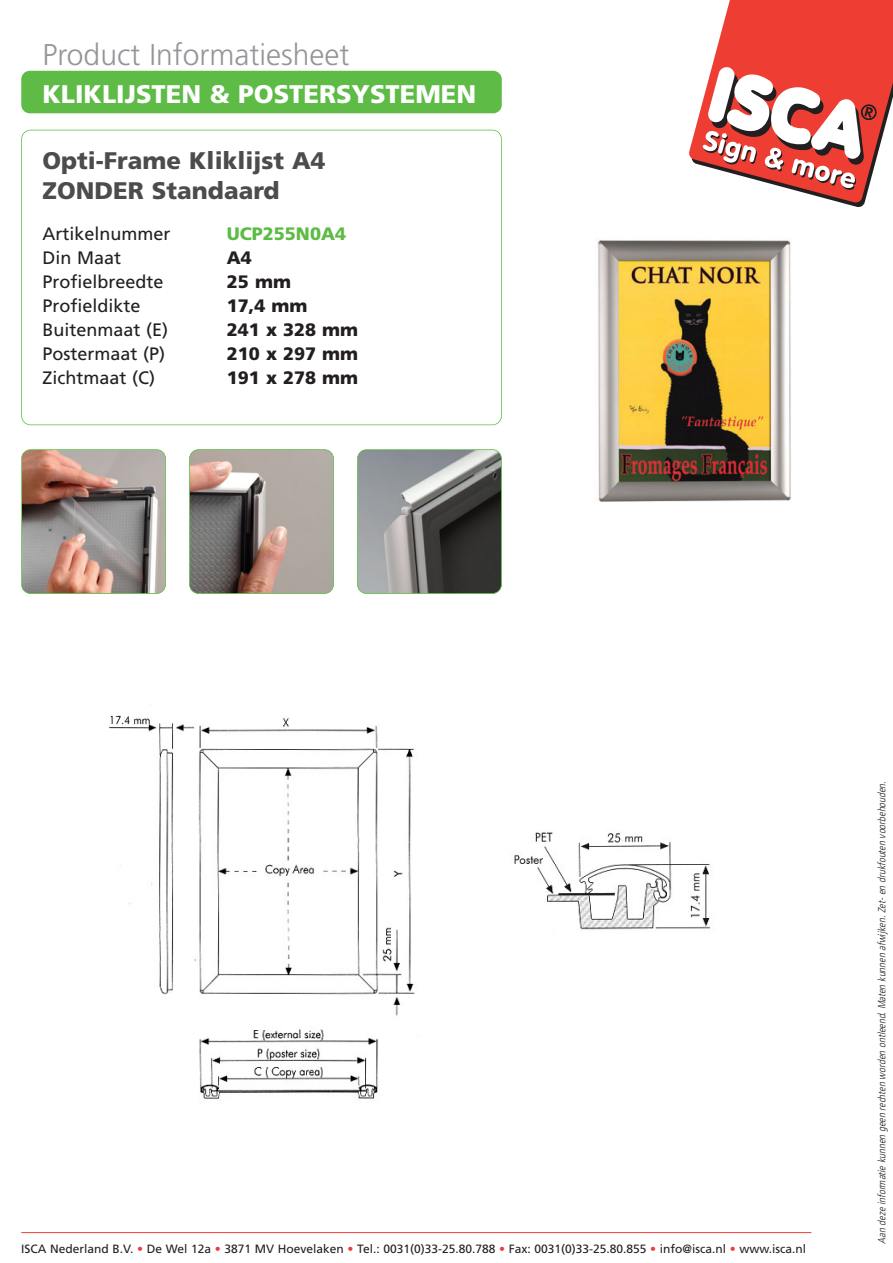
<style>
.page{position:relative;width:893px;height:1263px;background:#fff}
.page>*{position:absolute;margin:0;border:0;box-sizing:border-box;transform-origin:0 0}
.t1{font:300 30px "Frutiger";color:#939598}
.t2{font:900 25.5px "Frutiger";color:#fff}
.t3{font:900 24px/30px "Frutiger";color:#4b4c4d}
.t4{font:18px "Frutiger";color:#231f20}
.t5{font:900 18px "Frutiger";color:#231f20}
.t6{font:900 18px "Frutiger";color:#5dbb46}
.t7{font:12px "Frutiger";color:#231f20}
.t8{font:italic 300 condensed 10.5px "Frutiger";color:#231f20}
.s1{color:#ee3e34}
</style>
<div class="page">
<img style="left:109px;top:715px;width:306px;height:384px">
<hr style="left:21px;top:1232px;width:790px;height:1px;background:#ee3e34">
<svg style="left:689px;top:0;width:204px;height:207px"></svg>
<div style="left:21px;top:71px;width:481px;height:42px;background:#5dbb46;border-radius:9px"></div>
<div style="left:21px;top:130px;width:481px;height:295px;border:2px solid #5dbb46;border-radius:9px"></div>
<hr style="left:22px;top:593px;width:143px;height:1px;background:#bfdeae">
<img style="left:24px;top:452px;width:139px;height:139px">
<div style="left:21px;top:449px;width:145px;height:145px;border:2px solid #5dbb46;border-radius:9px"></div>
<hr style="left:190px;top:593px;width:143px;height:1px;background:#bfdeae">
<img style="left:192px;top:452px;width:139px;height:139px">
<div style="left:189px;top:449px;width:145px;height:145px;border:2px solid #5dbb46;border-radius:9px"></div>
<hr style="left:358px;top:593px;width:143px;height:1px;background:#bfdeae">
<img style="left:360px;top:452px;width:139px;height:139px">
<div style="left:357px;top:449px;width:145px;height:145px;border:2px solid #5dbb46;border-radius:9px"></div>
<img style="left:597px;top:240px;width:194px;height:262px">
<img style="left:514px;top:832px;width:196px;height:99px">
<h1 class="t1" style="left:43px;top:43px;width:308px">Product Informatiesheet</h1>
<h2 class="t2" style="left:43px;top:83px;width:435px">KLIKLIJSTEN &amp; POSTERSYSTEMEN</h2>
<h3 class="t3" style="left:43px;top:147px;width:284px">Opti-Frame Kliklijst A4<br>ZONDER Standaard</h3>
<h3 class="t4" style="left:43px;top:226px;width:130px">Artikelnummer</h3>
<h3 class="t6" style="left:227px;top:226px;width:121px">UCP255N0A4</h3>
<h3 class="t4" style="left:43px;top:250px;width:80px">Din Maat</h3>
<h3 class="t5" style="left:227px;top:250px;width:27px">A4</h3>
<h3 class="t4" style="left:43px;top:274px;width:123px">Profielbreedte</h3>
<h3 class="t5" style="left:227px;top:274px;width:66px">25 mm</h3>
<h3 class="t4" style="left:43px;top:298px;width:100px">Profieldikte</h3>
<h3 class="t5" style="left:227px;top:298px;width:82px">17,4 mm</h3>
<h3 class="t4" style="left:43px;top:322px;width:127px">Buitenmaat (E)</h3>
<h3 class="t5" style="left:227px;top:322px;width:133px">241 x 328 mm</h3>
<h3 class="t4" style="left:43px;top:346px;width:124px">Postermaat (P)</h3>
<h3 class="t5" style="left:227px;top:346px;width:133px">210 x 297 mm</h3>
<h3 class="t4" style="left:43px;top:370px;width:114px">Zichtmaat (C)</h3>
<h3 class="t5" style="left:227px;top:370px;width:133px">191 x 278 mm</h3>
<p class="t7" style="left:21px;top:1243px;width:786px">ISCA Nederland B.V. <span class="s1">•</span> De Wel 12a <span class="s1">•</span> 3871 MV Hoevelaken <span class="s1">•</span> Tel.: 0031(0)33-25.80.788 <span class="s1">•</span> Fax: 0031(0)33-25.80.855 <span class="s1">•</span> info@isca.nl <span class="s1">•</span> www.isca.nl</p>
<p class="t8" style="left:878px;top:1243px;width:466px;rotate:-90deg">Aan deze informatie kunnen geen rechten worden ontleend. Maten kunnen afwijken. Zet- en drukfouten voorbehouden.</p>
</div>
